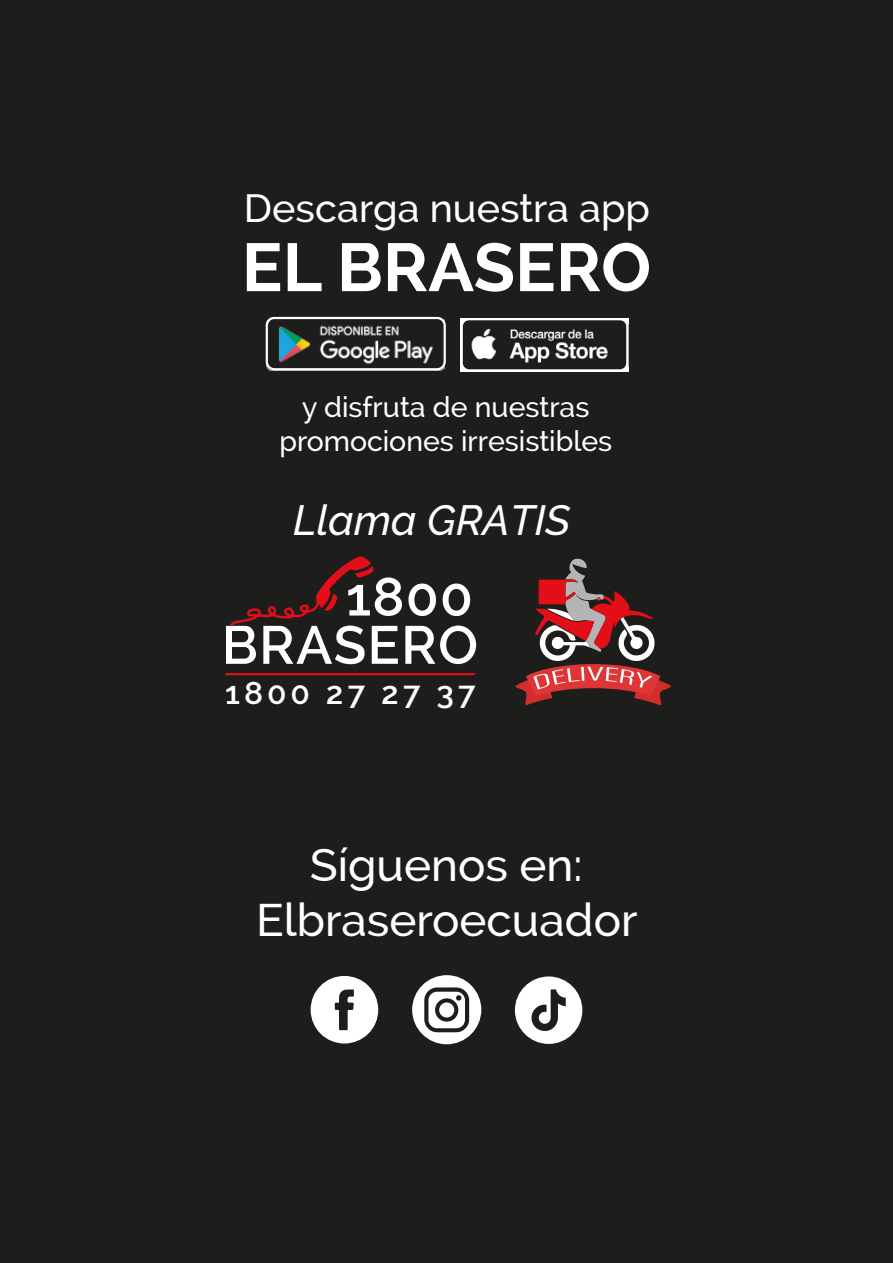
<style>
.page{position:relative;width:893px;height:1263px;background:#1d1d1b}
.page>*{position:absolute;margin:0;border:0;box-sizing:border-box;transform-origin:0 0}
.t1{font:700 67.65px "Raleway";color:#fff}
.t2{font:600 53.55px "Raleway";color:#fff}
.t3{font:600 53.4px "Raleway";letter-spacing:.02em;color:#fff}
.t4{font:500 45.75px/54.9px "Raleway";color:#fff;text-align:center}
.t5{font:italic 500 42.15px "Raleway";color:#fff}
.t6{font:500 39.45px "Raleway";color:#fff}
.t7{font:600 31.65px "Raleway";letter-spacing:.125em;color:#fff}
.t8{font:500 28.5px/34.2px "Raleway";color:#fff;text-align:center}
</style>
<div class="page">
<img style="left:266px;top:318px;width:179px;height:52px">
<div style="left:266px;top:317px;width:180px;height:53px;border:2px solid #fff;border-radius:8px"></div>
<img style="left:461px;top:319px;width:167px;height:53px">
<div style="left:461px;top:318px;width:167px;height:53px;border:2px solid #fff;border-radius:7px"></div>
<hr style="left:225px;top:673px;width:250px;height:2px;background:#e20e18">
<svg style="left:228px;top:556px;width:146px;height:120px"></svg>
<svg style="left:515px;top:558px;width:156px;height:147px"></svg>
<svg style="left:310px;top:976px;width:68px;height:67px"></svg>
<svg style="left:412px;top:975px;width:69px;height:69px"></svg>
<div style="left:439px;top:1002px;width:15px;height:15px;background:#fff;border-radius:50%"></div>
<svg style="left:515px;top:976px;width:67px;height:68px"></svg>
<h3 class="t6" style="left:244px;top:186px;width:408px">Descarga nuestra app</h3>
<h1 class="t1" style="left:242px;top:229px;width:411px">EL BRASERO</h1>
<p class="t8" style="left:279px;top:390px;width:334px">y disfruta de nuestras promociones irresistibles</p>
<h3 class="t5" style="left:293px;top:496px;width:279px">Llama GRATIS</h3>
<h2 class="t2" style="left:346px;top:566px;width:129px">1800</h2>
<h3 class="t3" style="left:222px;top:614px;width:258px">BRASERO</h3>
<p class="t7" style="left:225px;top:675px;width:252px">1800 27 27 37</p>
<h3 class="t4" style="left:256px;top:837px;width:383px">Síguenos en:<br>Elbraseroecuador</h3>
</div>
